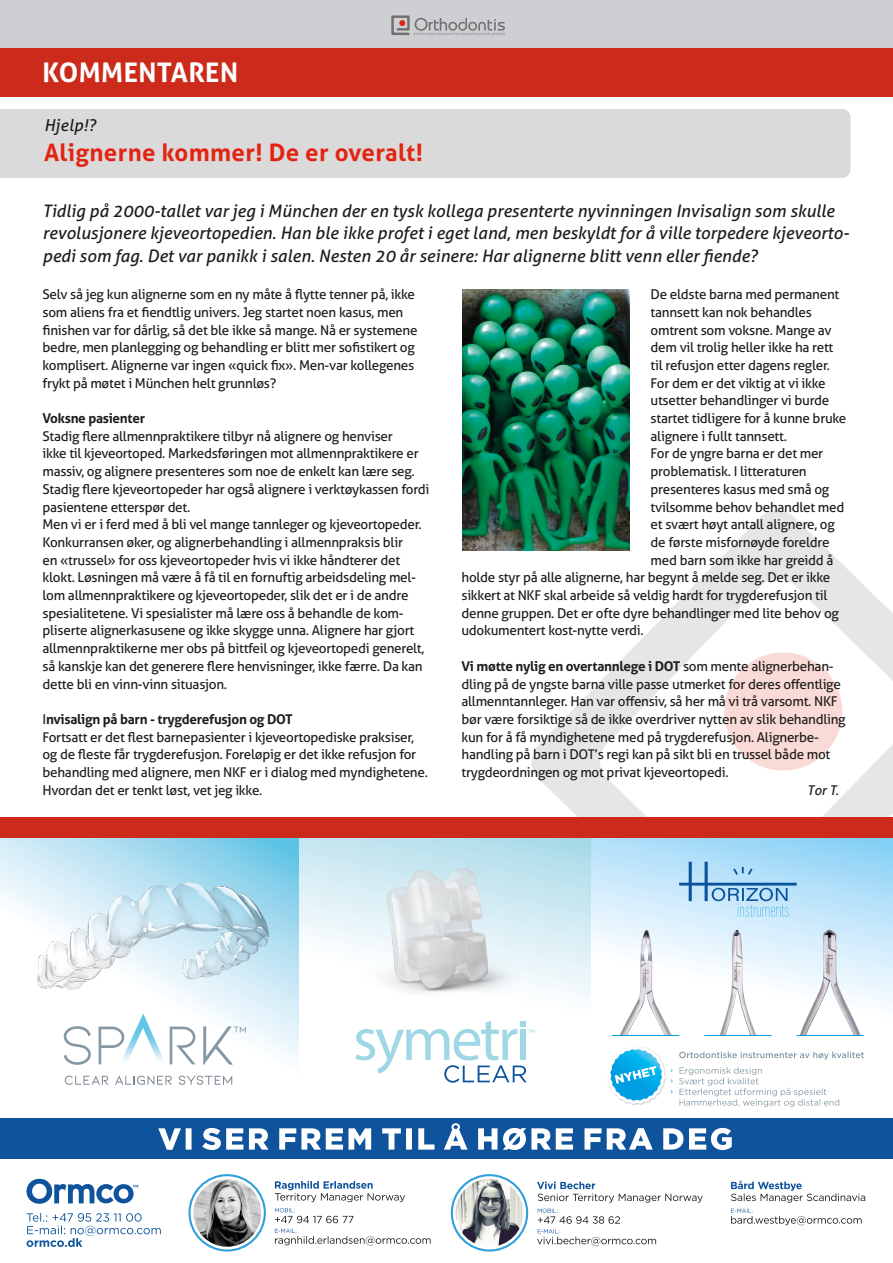
<style>
.page{position:relative;width:893px;height:1263px;background:#fff}
.page>*{position:absolute;margin:0;border:0;box-sizing:border-box;transform-origin:0 0}
.t1{font:700 27px "Aller";letter-spacing:.015em;color:#fff}
.t2{font:700 24px "Aller";letter-spacing:.015em;color:#e42413}
.t3{font:italic 17.25px/22.5px "Aller";color:#1d1d1b}
.t4{font:italic 16.5px "Aller";letter-spacing:.015em;color:#1d1d1b}
.t5{font:13.5px/17.7px "Aller";letter-spacing:-.02em;color:#1d1d1b}
.t6{font:700 13.5px "Aller";letter-spacing:-.02em;color:#1d1d1b}
.t7{font:italic 13.5px "Aller";color:#1d1d1b}
.s1{font-weight:700}
</style>
<div class="page">
<svg style="left:529px;top:508px;width:364px;height:331px"></svg>
<div style="left:0;top:0;width:893px;height:51px;background:#cecfd3"></div>
<div style="left:0;top:48px;width:893px;height:49px;background:#cc2b1c"></div>
<svg style="left:391px;top:15px;width:114px;height:21px"></svg>
<div style="left:0;top:109px;width:851px;height:69px;background:#dadada"></div>
<svg style="left:299px;top:839px;width:292px;height:157px"></svg>
<svg style="left:591px;top:839px;width:302px;height:267px"></svg>
<img style="left:347px;top:860px;width:195px;height:136px">
<svg style="left:355px;top:1021px;width:180px;height:62px"></svg>
<svg style="left:679px;top:862px;width:118px;height:55px;background:#a3ceec"></svg>
<svg style="left:679px;top:1051px;width:185px;height:8px"></svg>
<svg style="left:679px;top:1067px;width:160px;height:40px"></svg>
<img style="left:607px;top:1046px;width:60px;height:59px">
<svg style="left:607px;top:1046px;width:58px;height:58px"></svg>
<svg style="left:27px;top:1179px;width:111px;height:25px"></svg>
<svg style="left:27px;top:1213px;width:134px;height:34px"></svg>
<svg style="left:0;top:839px;width:299px;height:246px"></svg>
<svg style="left:64px;top:1026px;width:27px;height:39px"></svg>
<svg style="left:99px;top:1026px;width:21px;height:38px"></svg>
<svg style="left:170px;top:1026px;width:25px;height:38px"></svg>
<img style="left:120px;top:1013px;width:46px;height:51px">
<svg style="left:65px;top:1075px;width:43px;height:10px"></svg>
<svg style="left:115px;top:1075px;width:57px;height:10px"></svg>
<svg style="left:179px;top:1075px;width:53px;height:10px"></svg>
<svg style="left:203px;top:1026px;width:43px;height:39px"></svg>
<img style="left:29px;top:880px;width:250px;height:115px">
<div style="left:0;top:1118px;width:893px;height:41px;background:#0f539c"></div>
<svg style="left:158px;top:1123px;width:574px;height:27px"></svg>
<svg style="left:275px;top:1181px;width:130px;height:21px"></svg>
<svg style="left:275px;top:1208px;width:78px;height:15px"></svg>
<svg style="left:275px;top:1229px;width:156px;height:16px"></svg>
<svg style="left:189px;top:1175px;width:76px;height:75px"></svg>
<div style="left:188px;top:1174px;width:78px;height:77px;border:2px solid #2e9fda;border-radius:50%"></div>
<img style="left:193px;top:1179px;width:68px;height:68px;border-radius:34px">
<svg style="left:537px;top:1181px;width:166px;height:65px"></svg>
<svg style="left:452px;top:1175px;width:75px;height:75px"></svg>
<div style="left:451px;top:1174px;width:77px;height:77px;border:2px solid #2e9fda;border-radius:50%"></div>
<img style="left:456px;top:1179px;width:67px;height:68px;border-radius:34px">
<svg style="left:731px;top:1180px;width:134px;height:45px"></svg>
<img style="left:619px;top:929px;width:53px;height:106px">
<hr style="left:612px;top:1035px;width:67px;height:1px;background:#009de0">
<img style="left:720px;top:929px;width:36px;height:106px">
<hr style="left:704px;top:1035px;width:67px;height:1px;background:#009de0">
<img style="left:800px;top:929px;width:61px;height:106px">
<hr style="left:797px;top:1035px;width:67px;height:1px;background:#009de0">
<div style="left:0;top:817px;width:893px;height:21px;background:#cc2b1c"></div>
<img style="left:462px;top:289px;width:167px;height:262px">
<h1 class="t1" style="left:43px;top:56px;width:197px">KOMMENTAREN</h1>
<p class="t4" style="left:44px;top:115px;width:53px">Hjelp!?</p>
<h2 class="t2" style="left:44px;top:138px;width:380px">Alignerne kommer! De er overalt!</h2>
<p class="t3" style="left:43px;top:199px;width:808px">Tidlig på 2000-tallet var jeg i München der en tysk kollega presenterte nyvinningen Invisalign som skulle revolusjonere kjeveortopedien. Han ble ikke profet i eget land, men beskyldt for å ville torpedere kjeveorto&shy;pedi som fag. Det var panikk i salen. Nesten 20 år seinere: Har alignerne blitt venn eller fiende?</p>
<p class="t5" style="left:651px;top:285px;width:190px">De eldste barna med permanent</p>
<p class="t5" style="left:651px;top:303px;width:163px">tannsett kan nok behandles</p>
<p class="t5" style="left:651px;top:321px;width:182px">omtrent som voksne. Mange av</p>
<p class="t5" style="left:651px;top:339px;width:184px">dem vil trolig heller ikke ha rett</p>
<p class="t5" style="left:651px;top:356px;width:181px">til refusjon etter dagens regler.</p>
<p class="t5" style="left:651px;top:374px;width:177px">For dem er det viktig at vi ikke</p>
<p class="t5" style="left:651px;top:392px;width:180px">utsetter behandlinger vi burde</p>
<p class="t5" style="left:651px;top:409px;width:197px">startet tidligere for å kunne bruke</p>
<p class="t5" style="left:651px;top:427px;width:138px">alignere i fullt tannsett.</p>
<p class="t5" style="left:651px;top:445px;width:174px">For de yngre barna er det mer</p>
<p class="t5" style="left:651px;top:462px;width:158px">problematisk. I litteraturen</p>
<p class="t5" style="left:651px;top:480px;width:180px">presenteres kasus med små og</p>
<p class="t5" style="left:651px;top:498px;width:195px">tvilsomme behov behandlet med</p>
<p class="t5" style="left:651px;top:515px;width:186px">et svært høyt antall alignere, og</p>
<p class="t5" style="left:651px;top:533px;width:180px">de første misfornøyde foreldre</p>
<p class="t5" style="left:651px;top:551px;width:184px">med barn som ikke har greidd å</p>
<p class="t5" style="left:461px;top:569px;width:370px">holde styr på alle alignerne, har begynt å melde seg. Det er ikke</p>
<p class="t5" style="left:461px;top:586px;width:367px">sikkert at NKF skal arbeide så veldig hardt for trygderefusjon til</p>
<p class="t5" style="left:461px;top:604px;width:379px">denne gruppen. Det er ofte dyre behandlinger med lite behov og</p>
<p class="t5" style="left:461px;top:622px;width:184px">udokumentert kost-nytte verdi.</p>
<p class="t5" style="left:461px;top:657px;width:386px"><span class="s1">Vi møtte nylig en overtannlege i DOT</span> som mente alignerbehan&shy;dling på de yngste barna ville passe utmerket for deres offentlige allmenntannleger. Han var offensiv, så her må vi trå varsomt. NKF bør være forsiktige så de ikke overdriver nytten av slik behandling kun for å få myndighetene med på trygderefusjon. Alignerbe&shy;handling på barn i DOT’s regi kan på sikt bli en trussel både mot trygdeordningen og mot privat kjeveortopedi.</p>
<p class="t7" style="left:807px;top:782px;width:33px">Tor T.</p>
<p class="t5" style="left:43px;top:285px;width:377px">Selv så jeg kun alignerne som en ny måte å flytte tenner på, ikke som aliens fra et fiendtlig univers. Jeg startet noen kasus, men finishen var for dårlig, så det ble ikke så mange. Nå er systemene bedre, men planlegging og behandling er blitt mer sofistikert og komplisert. Alignerne var ingen «quick fix». Men-var kollegenes frykt på møtet i München helt grunnløs?</p>
<p class="t6" style="left:43px;top:410px;width:104px">Voksne pasienter</p>
<p class="t5" style="left:43px;top:427px;width:388px">Stadig flere allmennpraktikere tilbyr nå alignere og henviser<br>ikke til kjeveortoped. Markedsføringen mot allmennpraktikere er massiv, og alignere presenteres som noe de enkelt kan lære seg.<br>Stadig flere kjeveortopeder har også alignere i verktøykassen fordi pasientene etterspør det.<br>Men vi er i ferd med å bli vel mange tannleger og kjeveortopeder.<br>Konkurransen øker, og alignerbehandling i allmennpraksis blir<br>en «trussel» for oss kjeveortopeder hvis vi ikke håndterer det klokt. Løsningen må være å få til en fornuftig arbeidsdeling mel&shy;lom allmennpraktikere og kjeveortopeder, slik det er i de andre spesialitetene. Vi spesialister må lære oss å behandle de kom&shy;pliserte alignerkasusene og ikke skygge unna. Alignere har gjort allmennpraktikerne mer obs på bittfeil og kjeveortopedi generelt, så kanskje kan det generere flere henvisninger, ikke færre. Da kan dette bli en vinn-vinn situasjon.</p>
<p class="t5" style="left:43px;top:710px;width:387px">I<span class="s1">nvisalign på barn - trygderefusjon og DOT<br></span>Fortsatt er det flest barnepasienter i kjeveortopediske praksiser, og de fleste får trygderefusjon. Foreløpig er det ikke refusjon for behandling med alignere, men NKF er i dialog med myndighetene.<br>Hvordan det er tenkt løst, vet jeg ikke.</p>
</div>
